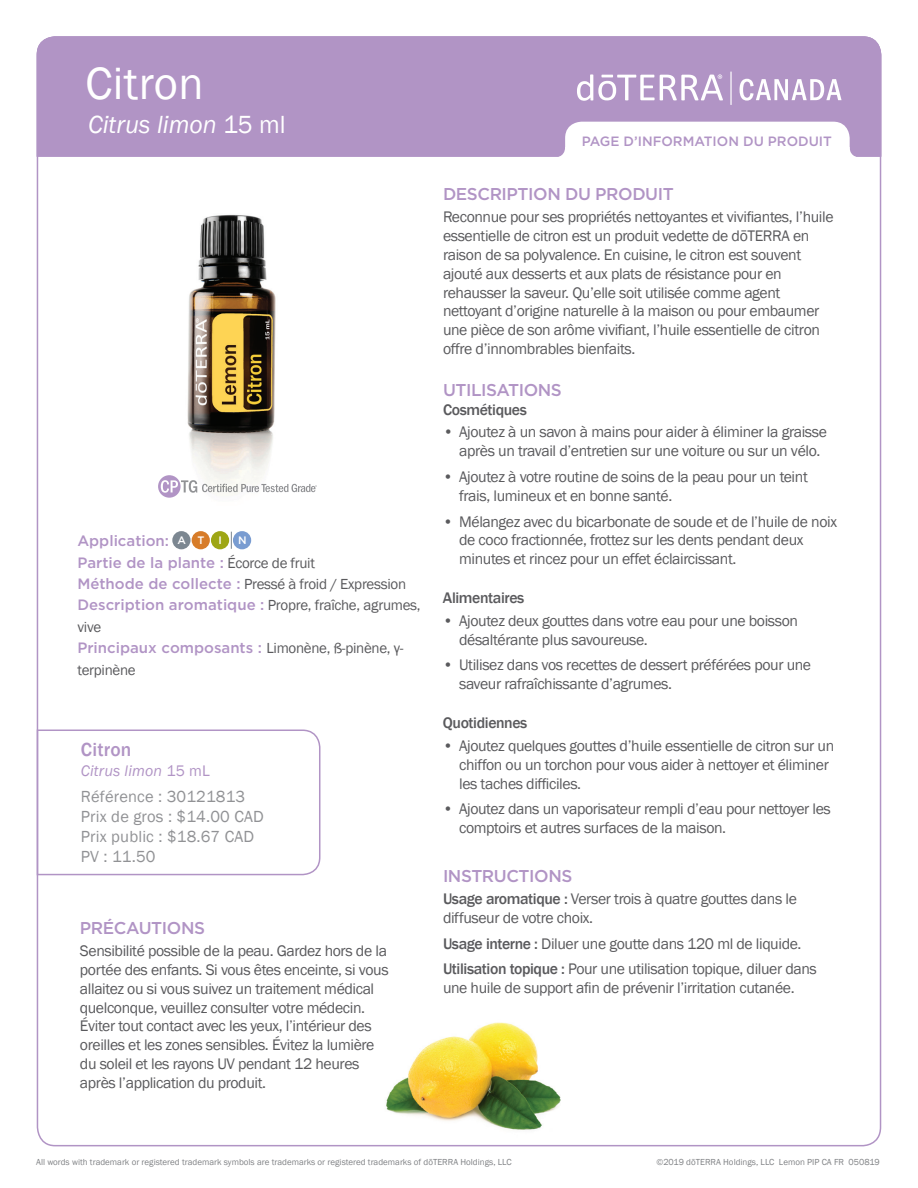
<style>
.page{position:relative;width:918px;height:1188px;background:#fff}
.page>*{position:absolute;margin:0;border:0;box-sizing:border-box;transform-origin:0 0}
.t1{font:46.5px "Franklin Gothic";color:#fff}
.t2{font:italic 25.5px "Franklin Gothic";color:#fff}
.t3{font:25.5px "Franklin Gothic";color:#fff}
.t4{font:500 19.5px "Franklin Gothic";letter-spacing:.01em;color:#b194c5}
.t5{font:500 17.1px "Gotham";letter-spacing:-.025em;color:#b194c5}
.t6{font:16.5px/19.8px "Franklin Gothic";letter-spacing:.01em;color:#919295}
.t7{font:15.75px/18.9px "Franklin Gothic";letter-spacing:-.025em;color:#5a5a5d}
.t8{font:500 15.75px "Franklin Gothic";letter-spacing:-.025em;color:#5a5a5d}
.t9{font:italic 15.75px "Franklin Gothic";letter-spacing:.01em;color:#b194c5}
.t10{font:15px/21.6px "Franklin Gothic";letter-spacing:-.02em;color:#5a5a5d}
.t11{font:500 15px "Gotham";color:#b194c5}
.t12{font:500 13.5px "Gotham";color:#b194c5}
.t13{font:500 10.8px "Gotham";color:#fff}
.t14{font:9px "Franklin Gothic";color:#808285}
.s1{font-style:normal}
.s2{font-family:"Franklin Gothic";font-weight:400;color:#5a5a5d}
.s3{font-family:"Gotham";font-weight:500;color:#b194c5}
.s4{font-weight:500}
</style>
<div class="page">
<svg style="left:158px;top:475px;width:159px;height:23px"></svg>
<img style="left:386px;top:1022px;width:175px;height:108px">
<div style="left:37px;top:36px;width:844px;height:121px;background:#b194c5"></div>
<svg style="left:231px;top:532px;width:1px;height:17px"></svg>
<div style="left:172px;top:531px;width:19px;height:18px;background:#7c8791;border-radius:50%"></div>
<div style="left:192px;top:531px;width:18px;height:18px;background:#d77c29;border-radius:50%"></div>
<div style="left:211px;top:531px;width:18px;height:18px;background:#9ea615;border-radius:50%"></div>
<div style="left:233px;top:531px;width:18px;height:18px;background:#799cd1;border-radius:50%"></div>
<svg style="left:36px;top:729px;width:285px;height:147px"></svg>
<img style="left:186px;top:214px;width:93px;height:284px">
<svg style="left:740px;top:79px;width:102px;height:22px"></svg>
<svg style="left:577px;top:74px;width:146px;height:27px"></svg>
<hr style="left:730px;top:71px;width:2px;height:34px;background:#fff">
<svg style="left:554px;top:122px;width:307px;height:35px"></svg>
<h1 class="t1" style="left:85px;top:55px;width:120px">Citron</h1>
<h2 class="t2" style="left:88px;top:109px;width:199px">Citrus limon <span class="s1">15 ml</span></h2>
<h1 class="t1" style="left:85px;top:55px;width:136px">Lemon</h1>
<h2 class="t3" style="left:280px;top:109px;width:14px">L</h2>
<p class="t11" style="left:77px;top:531px;width:129px">Application: <sup>A</sup> <sup>T</sup></p>
<p class="t13" style="left:219px;top:533px;width:5px">I</p>
<p class="t13" style="left:238px;top:533px;width:10px">N</p>
<p class="t11" style="left:77px;top:552px;width:239px">Partie de la plante : <span class="s2">Écorce de fruit</span></p>
<p class="t10" style="left:77px;top:573px;width:345px"><span class="s3">Méthode de collecte :</span> Pressé à froid / Expression<br><span class="s3">Description aromatique :</span> Propre, fraîche, agrumes, vive</p>
<p class="t11" style="left:77px;top:638px;width:328px">Principaux composants : <span class="s2">Limonène, ß-pinène, γ-</span></p>
<p class="t10" style="left:77px;top:659px;width:60px">terpinène</p>
<p class="t4" style="left:81px;top:738px;width:52px">Citron</p>
<p class="t9" style="left:81px;top:761px;width:131px">Citrus limon <span class="s1">15 mL</span></p>
<p class="t6" style="left:81px;top:787px;width:184px">Référence : 30121813<br>Prix de gros : $14.00 CAD<br>Prix public : $18.67 CAD<br>PV : 11.50</p>
<p class="t5" style="left:80px;top:916px;width:127px">PRÉCAUTIONS</p>
<p class="t7" style="left:80px;top:941px;width:310px">Sensibilité possible de la peau. Gardez hors de la portée des enfants. Si vous êtes enceinte, si vous allaitez ou si vous suivez un traitement médical quelconque, veuillez consulter votre médecin.<br>Éviter tout contact avec les yeux, l’intérieur des oreilles et les zones sensibles. Évitez la lumière du soleil et les rayons UV pendant 12 heures après l’application du produit.</p>
<p class="t12" style="left:582px;top:132px;width:252px">PAGE D’INFORMATION DU PRODUIT</p>
<p class="t12" style="left:598px;top:132px;width:218px">PRODUCT INFORMATION PAGE</p>
<p class="t5" style="left:443px;top:182px;width:232px">DESCRIPTION DU PRODUIT</p>
<p class="t7" style="left:443px;top:208px;width:392px">Reconnue pour ses propriétés nettoyantes et vivifiantes, l’huile essentielle de citron est un produit vedette de dōTERRA en raison de sa polyvalence. En cuisine, le citron est souvent ajouté aux desserts et aux plats de résistance pour en rehausser la saveur. Qu’elle soit utilisée comme agent nettoyant d’origine naturelle à la maison ou pour embaumer une pièce de son arôme vivifiant, l’huile essentielle de citron offre d’innombrables bienfaits.</p>
<p class="t5" style="left:443px;top:379px;width:120px">UTILISATIONS</p>
<p class="t8" style="left:443px;top:400px;width:85px">Cosmétiques</p>
<p class="t7" style="left:459px;top:423px;width:369px;text-indent:-16px">• Ajoutez à un savon à mains pour aider à éliminer la graisse après un travail d’entretien sur une voiture ou sur un vélo.</p>
<p class="t7" style="left:459px;top:468px;width:350px;text-indent:-16px">• Ajoutez à votre routine de soins de la peau pour un teint frais, lumineux et en bonne santé.</p>
<p class="t7" style="left:459px;top:512px;width:379px;text-indent:-16px">• Mélangez avec du bicarbonate de soude et de l’huile de noix de coco fractionnée, frottez sur les dents pendant deux minutes et rincez pour un effet éclaircissant.</p>
<p class="t8" style="left:443px;top:588px;width:83px">Alimentaires</p>
<p class="t7" style="left:459px;top:612px;width:340px;text-indent:-16px">• Ajoutez deux gouttes dans votre eau pour une boisson désaltérante plus savoureuse.</p>
<p class="t7" style="left:459px;top:656px;width:354px;text-indent:-16px">• Utilisez dans vos recettes de dessert préférées pour une saveur rafraîchissante d’agrumes.</p>
<p class="t8" style="left:443px;top:714px;width:86px">Quotidiennes</p>
<p class="t7" style="left:459px;top:737px;width:377px;text-indent:-16px">• Ajoutez quelques gouttes d’huile essentielle de citron sur un chiffon ou un torchon pour vous aider à nettoyer et éliminer les taches difficiles.</p>
<p class="t7" style="left:459px;top:800px;width:373px;text-indent:-16px">• Ajoutez dans un vaporisateur rempli d’eau pour nettoyer les comptoirs et autres surfaces de la maison.</p>
<p class="t5" style="left:443px;top:865px;width:131px">INSTRUCTIONS</p>
<p class="t7" style="left:443px;top:890px;width:355px"><span class="s4">Usage aromatique :</span> Verser trois à quatre gouttes dans le diffuseur de votre choix.</p>
<p class="t7" style="left:443px;top:931px;width:375px;line-height:25.7px"><span class="s4">Usage interne :</span> Diluer une goutte dans 120 ml de liquide.<br><span class="s4">Utilisation topique :</span> Pour une utilisation topique, diluer dans</p>
<p class="t7" style="left:443px;top:979px;width:353px">une huile de support afin de prévenir l’irritation cutanée.</p>
<p class="t14" style="left:36px;top:1156px;width:477px">All words with trademark or registered trademark symbols are trademarks or registered trademarks of dōTERRA Holdings, LLC</p>
<p class="t14" style="left:656px;top:1156px;width:225px">©2019 dōTERRA Holdings, LLC Lemon PIP CA FR 050819</p>
</div>
